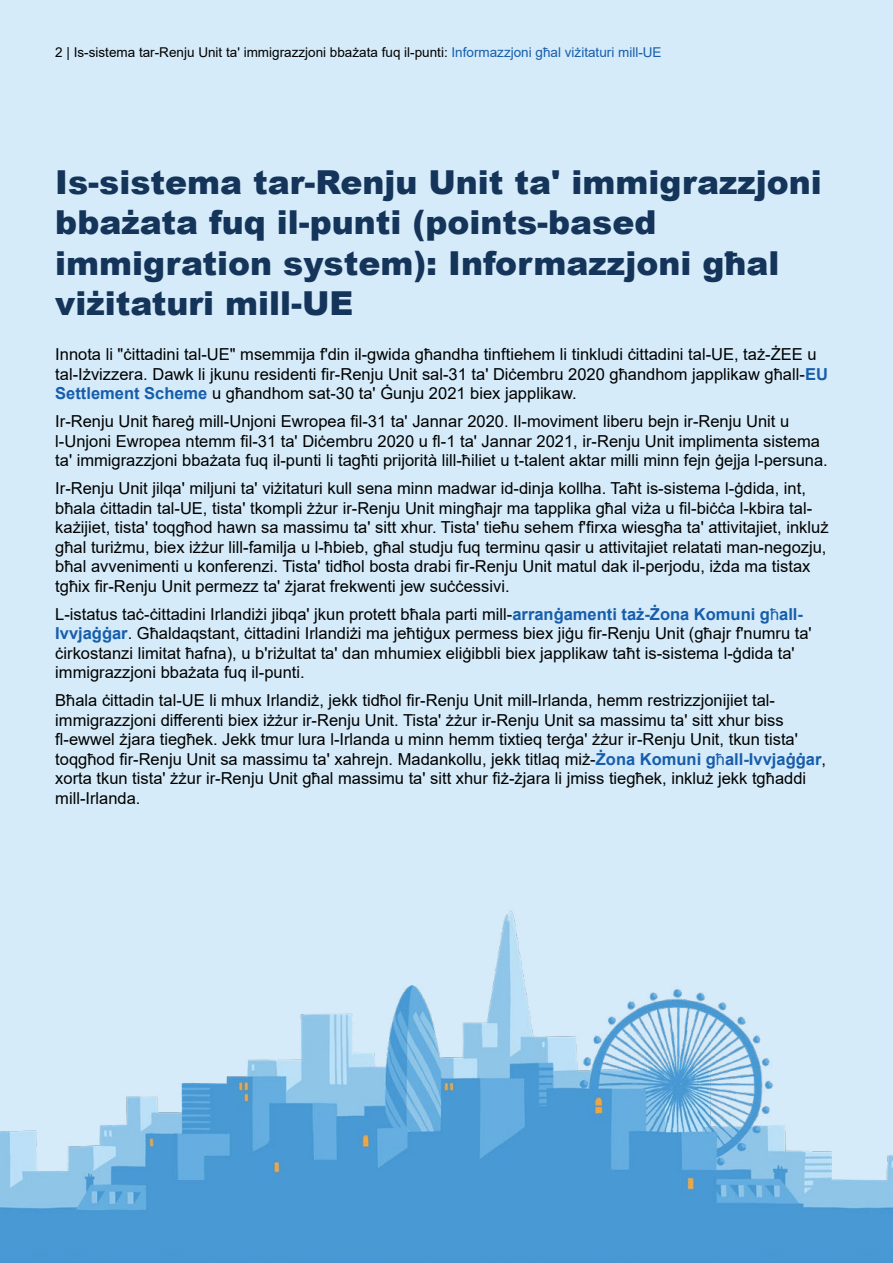
<style>
.page{position:relative;width:893px;height:1263px;background:#d5ebf9}
.page>*{position:absolute;margin:0;border:0;box-sizing:border-box;transform-origin:0 0}
.Header_1{font:900 33px/40.5px "Arial";color:#15345a}
.Body_text{font:16.5px/19.5px "Arial";color:#000}
.t1{font:13.5px "Arial";color:#000}
.s1{color:#175dab}
.s2{font-weight:700;color:#175dab}
</style>
<div class="page">
<img style="left:0;top:910px;width:893px;height:353px">
<p class="t1" style="left:55px;top:43px;width:608px">2 | Is-sistema tar-Renju Unit ta' immigrazzjoni bbażata fuq il-punti: <span class="s1">Informazzjoni għal viżitaturi mill-UE</span></p>
<h1 class="Header_1" style="left:55px;top:161px;width:768px">Is-sistema tar-Renju Unit ta' immigrazzjoni bbażata fuq il-punti (points-based immigration system): Informazzjoni għal viżitaturi mill-UE</h1>
<p class="Body_text" style="left:55px;top:345px;width:774px">Innota li "ċittadini tal-UE" msemmija f'din il-gwida għandha tinftiehem li tinkludi ċittadini tal-UE, taż-ŻEE u tal-Iżvizzera. Dawk li jkunu residenti fir-Renju Unit sal-31 ta' Diċembru 2020 għandhom japplikaw għall-<span class="s2">EU<br>Settlement Scheme</span> u għandhom sat-30 ta' Ġunju 2021 biex japplikaw.</p>
<p class="Body_text" style="left:55px;top:412px;width:774px">Ir-Renju Unit ħareġ mill-Unjoni Ewropea fil-31 ta' Jannar 2020. Il-moviment liberu bejn ir-Renju Unit u l-Unjoni Ewropea ntemm fil-31 ta' Diċembru 2020 u fl-1 ta' Jannar 2021, ir-Renju Unit implimenta sistema ta' immigrazzjoni bbażata fuq il-punti li tagħti prijorità lill-ħiliet u t-talent aktar milli minn fejn ġejja l-persuna.</p>
<p class="Body_text" style="left:55px;top:479px;width:775px">Ir-Renju Unit jilqa' miljuni ta' viżitaturi kull sena minn madwar id-dinja kollha. Taħt is-sistema l-ġdida, int, bħala ċittadin tal-UE, tista' tkompli żżur ir-Renju Unit mingħajr ma tapplika għal viża u fil-biċċa l-kbira tal&shy;każijiet, tista' toqgħod hawn sa massimu ta' sitt xhur. Tista' tieħu sehem f'firxa wiesgħa ta' attivitajiet, inkluż għal turiżmu, biex iżżur lill-familja u l-ħbieb, għal studju fuq terminu qasir u attivitajiet relatati man-negozju, bħal avvenimenti u konferenzi. Tista' tidħol bosta drabi fir-Renju Unit matul dak il-perjodu, iżda ma tistax tgħix fir-Renju Unit permezz ta' żjarat frekwenti jew suċċessivi.</p>
<p class="Body_text" style="left:55px;top:604px;width:758px">L-istatus taċ-ċittadini Irlandiżi jibqa' jkun protett bħala parti mill-<span class="s2">arranġamenti taż-Żona Komuni g</span><span class="s1">ħ</span><span class="s2">all-Ivvjaġġar</span>. Għaldaqstant, ċittadini Irlandiżi ma jeħtiġux permess biex jiġu fir-Renju Unit (għajr f'numru ta' ċirkostanzi limitat ħafna), u b'riżultat ta' dan mhumiex eliġibbli biex japplikaw taħt is-sistema l-ġdida ta' immigrazzjoni bbażata fuq il-punti.</p>
<p class="Body_text" style="left:55px;top:691px;width:772px">Bħala ċittadin tal-UE li mhux Irlandiż, jekk tidħol fir-Renju Unit mill-Irlanda, hemm restrizzjonijiet tal&shy;immigrazzjoni differenti biex iżżur ir-Renju Unit. Tista' żżur ir-Renju Unit sa massimu ta' sitt xhur biss fl-ewwel żjara tiegħek. Jekk tmur lura l-Irlanda u minn hemm tixtieq terġa' żżur ir-Renju Unit, tkun tista' toqgħod fir-Renju Unit sa massimu ta' xahrejn. Madankollu, jekk titlaq miż-<span class="s2">Żona Komuni g</span><span class="s1">ħ</span><span class="s2">all-Ivvjaġġar</span>, xorta tkun tista' żżur ir-Renju Unit għal massimu ta' sitt xhur fiż-żjara li jmiss tiegħek, inkluż jekk tgħaddi mill-Irlanda.</p>
</div>
